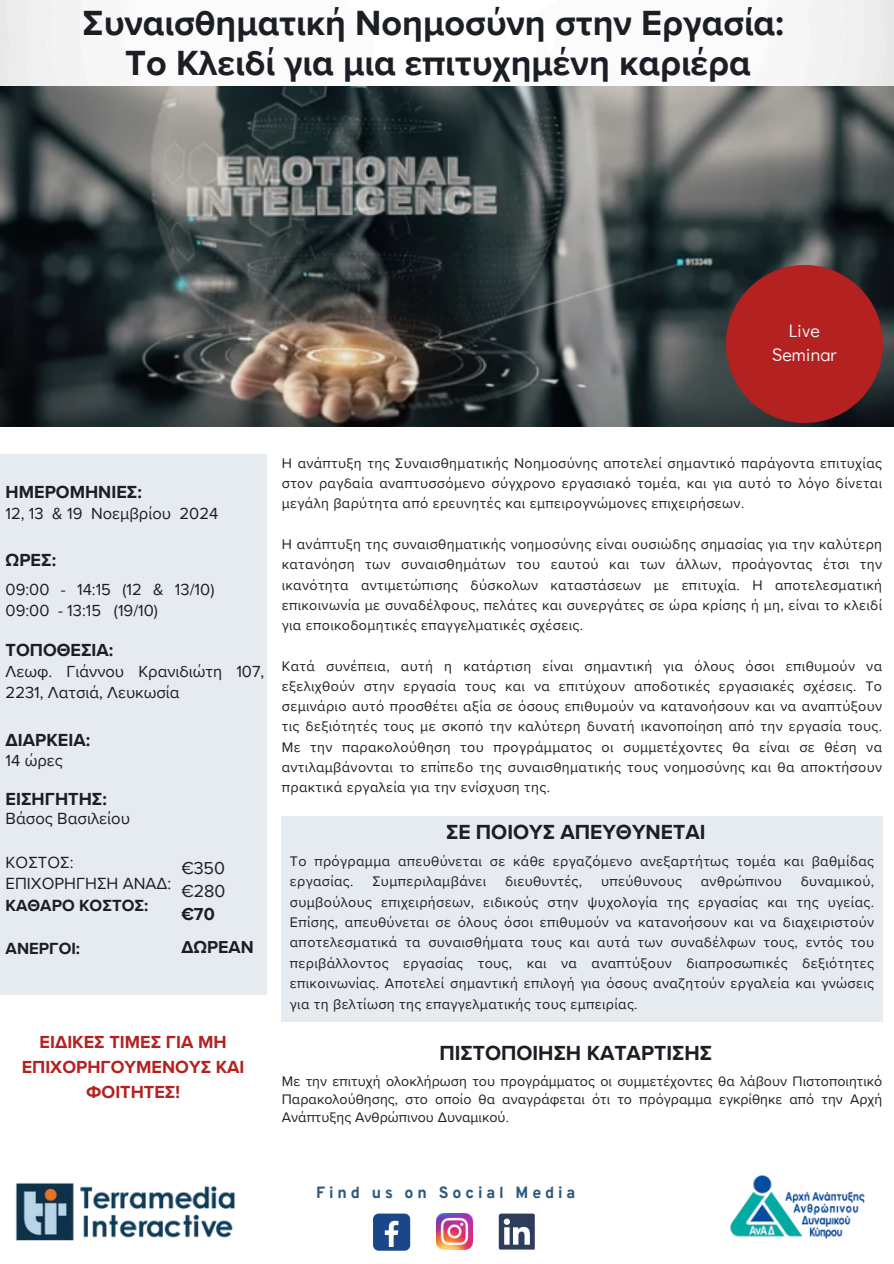
<style>
.page{position:relative;width:894px;height:1264px;background:#fff}
.page>*{position:absolute;margin:0;border:0;box-sizing:border-box;transform-origin:0 0}
.t1{font:700 36px/40.5px "Proxima Nova";color:#1b1e24;text-align:center}
.t2{font:700 21px "Proxima Nova";color:#1b1e24}
.t3{font:700 18px "Proxima Nova";color:#1b1e24}
.t4{font:700 18px/24.8px "Proxima Nova";color:#b42121;text-align:center}
.t5{font:18px/24.8px "Didact Gothic";color:#fff;text-align:center}
.t6{font:17.85px/23.1px "Proxima Nova";color:#1b1e24;text-align:justify}
.t7{font:700 17.85px "Proxima Nova";color:#1b1e24}
.t8{font:16.65px/21.6px "Proxima Nova";color:#1b1e24}
.t9{font:700 16.65px "Proxima Nova";color:#1b1e24}
.t10{font:16.5px/21.3px "Proxima Nova";color:#1b1e24}
.t11{font:800 15.9px "Overpass";letter-spacing:.245em;color:#315979}
.t12{font:14.25px/20.2px "Proxima Nova";letter-spacing:.025em;color:#1b1e24;text-align:justify}
.s1{font-weight:700}
</style>
<div class="page">
<img style="left:730px;top:1175px;width:135px;height:64px">
<img style="left:15px;top:1183px;width:220px;height:58px">
<div style="left:373px;top:1213px;width:37px;height:37px;background:#1a4789;border-radius:6px"></div>
<svg style="left:384px;top:1220px;width:14px;height:26px"></svg>
<img style="left:436px;top:1213px;width:36px;height:36px">
<svg style="left:498px;top:1213px;width:36px;height:36px"></svg>
<div style="left:282px;top:816px;width:600px;height:206px;background:#e6ebf0"></div>
<div style="left:0;top:454px;width:266px;height:540px;background:#e6ebf0"></div>
<img style="left:0;top:86px;width:893px;height:340px">
<img style="left:725px;top:266px;width:157px;height:156px">
<h2 class="t1" style="left:82px;top:3px;width:703px">Συναισθηματική Νοημοσύνη στην Eργασία:<br>Το Kλειδί για μια επιτυχημένη καριέρα</h2>
<h6 class="t5" style="left:771px;top:317px;width:66px">Live<br>Seminar</h6>
<h4 class="t3" style="left:6px;top:481px;width:138px">ΗΜΕΡΟΜΗΝΙΕΣ:</h4>
<p class="t10" style="left:6px;top:503px;width:214px">12, 13 &amp; 19 Νοεμβρίου 2024</p>
<h5 class="t3" style="left:6px;top:549px;width:52px">ΩΡΕΣ:</h5>
<h4 class="t10" style="left:6px;top:579px;width:210px">09:00 - 14:15 (12 &amp; 13/10)<br>09:00 - 13:15 (19/10)</h4>
<p class="t3" style="left:6px;top:639px;width:109px">ΤΟΠΟΘΕΣΙΑ:</p>
<h2 class="t10" style="left:6px;top:660px;width:260px">Λεωφ. Γιάννου Κρανιδιώτη 107,<br>2231, Λατσιά, Λευκωσία</h2>
<h3 class="t3" style="left:6px;top:729px;width:86px">ΔΙΑΡΚΕΙΑ:</h3>
<h3 class="t10" style="left:6px;top:750px;width:59px">14 ώρες</h3>
<h5 class="t3" style="left:6px;top:788px;width:103px">ΕΙΣΗΓΗΤΗΣ:</h5>
<h3 class="t8" style="left:6px;top:808px;width:126px">Βάσος Βασιλείου</h3>
<p class="t8" style="left:6px;top:851px;width:167px">ΚΟΣΤΟΣ:<br>ΕΠΙΧΟΡΗΓΗΣΗ ΑΝΑΔ:<br><span class="s1">ΚΑΘΑΡΟ ΚΟΣΤΟΣ:</span></p>
<p class="t9" style="left:6px;top:938px;width:76px">ΑΝΕΡΓΟΙ:</p>
<p class="t6" style="left:181px;top:856px;width:46px">€350 €280 <span class="s1">€70</span></p>
<p class="t7" style="left:181px;top:936px;width:74px">ΔΩΡΕΑΝ</p>
<p class="t4" style="left:22px;top:1030px;width:224px">ΕΙΔΙΚΕΣ ΤΙΜΕΣ ΓΙΑ ΜΗ<br>ΕΠΙΧΟΡΗΓΟΥΜΕΝΟΥΣ ΚΑΙ<br>ΦΟΙΤΗΤΕΣ!</p>
<h3 class="t12" style="left:282px;top:453px;width:601px">Η ανάπτυξη της Συναισθηματικής Νοημοσύνης αποτελεί σημαντικό παράγοντα επιτυχίας στον ραγδαία αναπτυσσόμενο σύγχρονο εργασιακό τομέα, και για αυτό το λόγο δίνεται μεγάλη βαρύτητα από ερευνητές και εμπειρογνώμονες επιχειρήσεων.</h3>
<h3 class="t12" style="left:282px;top:534px;width:601px">Η ανάπτυξη της συναισθηματικής νοημοσύνης είναι ουσιώδης σημασίας για την καλύτερη κατανόηση των συναισθημάτων του εαυτού και των άλλων, προάγοντας έτσι την ικανότητα αντιμετώπισης δύσκολων καταστάσεων με επιτυχία. Η αποτελεσματική επικοινωνία με συναδέλφους, πελάτες και συνεργάτες σε ώρα κρίσης ή μη, είναι το κλειδί για εποικοδομητικές επαγγελματικές σχέσεις.</h3>
<h5 class="t12" style="left:282px;top:656px;width:601px">Κατά συνέπεια, αυτή η κατάρτιση είναι σημαντική για όλους όσοι επιθυμούν να εξελιχθούν στην εργασία τους και να επιτύχουν αποδοτικές εργασιακές σχέσεις. Το σεμινάριο αυτό προσθέτει αξία σε όσους επιθυμούν να κατανοήσουν και να αναπτύξουν τις δεξιότητές τους με σκοπό την καλύτερη δυνατή ικανοποίηση από την εργασία τους.<br>Με την παρακολούθηση του προγράμματος οι συμμετέχοντες θα είναι σε θέση να αντιλαμβάνονται το επίπεδο της συναισθηματικής τους νοημοσύνης και θα αποκτήσουν πρακτικά εργαλεία για την ενίσχυση της.</h5>
<h3 class="t2" style="left:446px;top:819px;width:261px">ΣΕ ΠΟΙΟΥΣ ΑΠΕΥΘΥΝΕΤΑΙ</h3>
<h5 class="t12" style="left:290px;top:851px;width:585px">Το πρόγραμμα απευθύνεται σε κάθε εργαζόμενο ανεξαρτήτως τομέα και βαθμίδας εργασίας.</h5>
<h5 class="t12" style="left:290px;top:871px;width:585px;text-indent:510px">δυναμικού, συμβούλους επιχειρήσεων, ειδικούς στην ψυχολογία της εργασίας και της υγείας.<br>Επίσης, απευθύνεται σε όλους όσοι επιθυμούν να κατανοήσουν και να διαχειριστούν αποτελεσματικά τα συναισθήματα τους και αυτά των συναδέλφων τους, εντός του περιβάλλοντος εργασίας τους, και να αναπτύξουν διαπροσωπικές δεξιότητες επικοινωνίας. Αποτελεί σημαντική επιλογή για όσους αναζητούν εργαλεία και γνώσεις για τη βελτίωση της επαγγελματικής τους εμπειρίας.</h5>
<h5 class="t12" style="left:372px;top:871px;width:115px">Συμπεριλαμβάνει</h5>
<h5 class="t12" style="left:505px;top:871px;width:79px">διευθυντές,</h5>
<h5 class="t12" style="left:601px;top:871px;width:82px">υπεύθυνους</h5>
<h5 class="t12" style="left:700px;top:871px;width:82px">ανθρώπινου</h5>
<p class="t2" style="left:439px;top:1040px;width:274px">ΠΙΣΤΟΠΟΙΗΣΗ ΚΑΤΑΡΤΙΣΗΣ</p>
<h5 class="t12" style="left:282px;top:1072px;width:602px;line-height:18px">Με την επιτυχή ολοκλήρωση του προγράμματος οι συμμετέχοντες θα λάβουν Πιστοποιητικό Παρακολούθησης, στο οποίο θα αναγράφεται ότι το πρόγραμμα εγκρίθηκε από την Αρχή Ανάπτυξης Ανθρώπινου Δυναμικού.</h5>
<h3 class="t11" style="left:316px;top:1185px;width:261px">Find us on Social Media</h3>
</div>
